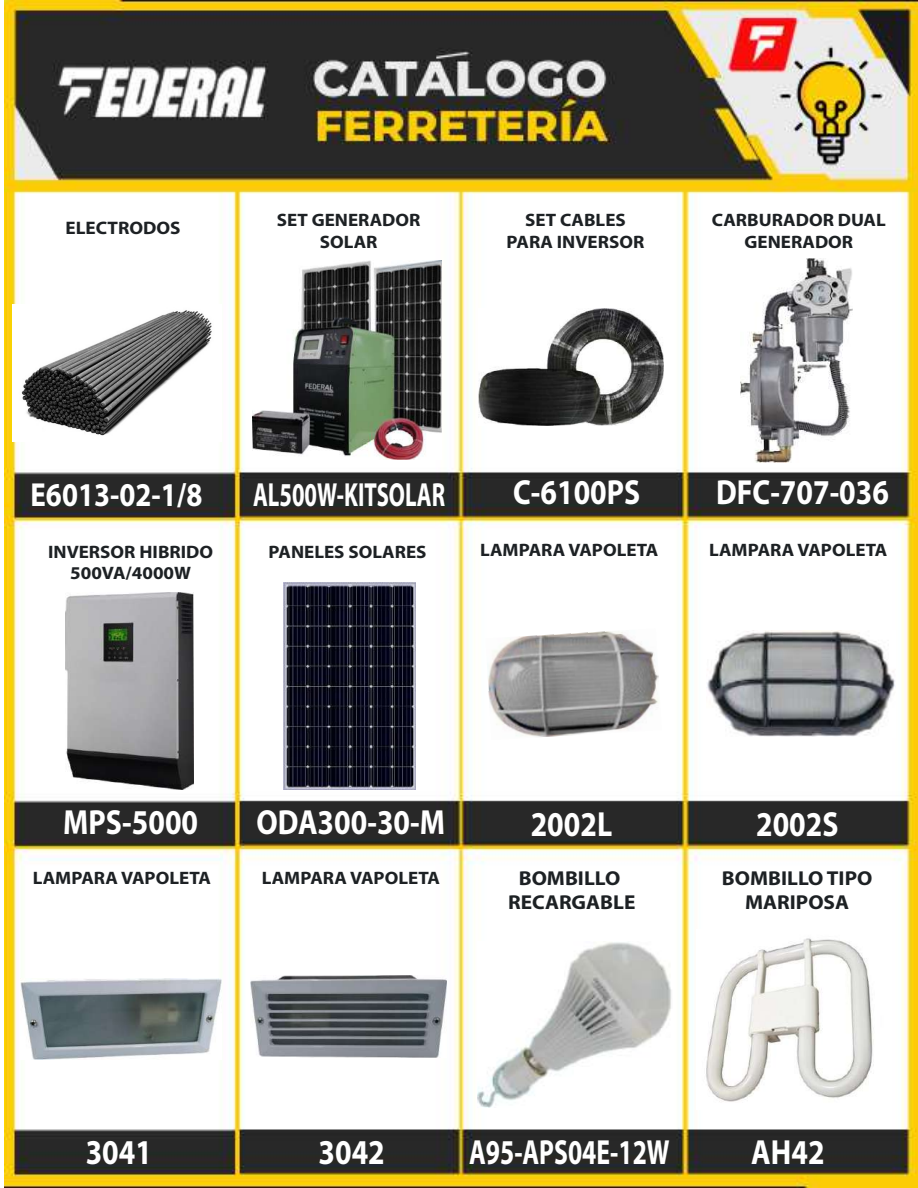
<style>
.page{position:relative;width:918px;height:1188px;background:#fff}
.page>*{position:absolute;margin:0;border:0;box-sizing:border-box;transform-origin:0 0}
.t1{font:34.95px "Myriad Variable Concept";letter-spacing:.195em;color:#fff;scale:.85 1}
.t2{font:34.95px "Myriad Variable Concept";letter-spacing:.195em;color:#fff;scale:.73 1}
.t3{font:34.95px "Myriad Variable Concept";letter-spacing:.215em;color:#fff;scale:.85 1}
.t4{font:33.6px "Myriad Variable Concept";letter-spacing:.2em;color:#fff;scale:.68 1}
.t5{font:33.45px "Myriad Variable Concept";letter-spacing:.195em;color:#fff;scale:.86 1}
.t6{font:20.25px/24.2px "Myriad Variable Concept";letter-spacing:.22em;color:#1d2124;text-align:center;scale:1.06 1}
.t7{font:18.15px "Myriad Variable Concept";letter-spacing:.22em;color:#1d2124;scale:1.06 1}
.t8{font:18px/21.6px "Myriad Variable Concept";letter-spacing:.22em;color:#1d2124;text-align:center;scale:1.06 1}
.t9{font:18px/21.6px "Myriad Variable Concept";letter-spacing:.195em;color:#1d2124;text-align:center;scale:1.06 1}
</style>
<div class="page">
<img style="left:4px;top:0;width:914px;height:1188px">
<img style="left:65px;top:593px;width:128px;height:196px">
<img style="left:284px;top:583px;width:131px;height:206px">
<img style="left:485px;top:628px;width:177px;height:112px">
<img style="left:706px;top:631px;width:189px;height:107px">
<img style="left:477px;top:941px;width:195px;height:166px">
<img style="left:696px;top:930px;width:195px;height:180px">
<img style="left:20px;top:979px;width:202px;height:80px">
<img style="left:251px;top:976px;width:196px;height:82px">
<img style="left:253px;top:261px;width:189px;height:199px">
<img style="left:479px;top:308px;width:185px;height:118px">
<img style="left:740px;top:258px;width:112px;height:204px">
<img style="left:13px;top:305px;width:208px;height:137px">
<p class="t7" style="left:66px;top:218px;width:107px">ELECTRODOS</p>
<p class="t8" style="left:277px;top:210px;width:133px">SET GENERADOR<br>SOLAR</p>
<p class="t8" style="left:507px;top:210px;width:128px">SET CABLES<br>PARA INVERSOR</p>
<p class="t8" style="left:712px;top:210px;width:162px">CARBURADOR DUAL<br>GENERADOR</p>
<h3 class="t5" style="left:31px;top:475px;width:195px">E6013-02-1/8</h3>
<h2 class="t4" style="left:253px;top:475px;width:277px">AL500W-KITSOLAR</h2>
<h1 class="t1" style="left:513px;top:471px;width:144px">C-6100PS</h1>
<h1 class="t1" style="left:716px;top:471px;width:198px">DFC-707-036</h1>
<p class="t9" style="left:48px;top:541px;width:152px">INVERSOR HIBRIDO<br>500VA/4000W</p>
<p class="t8" style="left:269px;top:541px;width:147px">PANELES SOLARES</p>
<p class="t8" style="left:480px;top:539px;width:165px">LAMPARA VAPOLETA</p>
<p class="t8" style="left:709px;top:539px;width:165px">LAMPARA VAPOLETA</p>
<h1 class="t1" style="left:63px;top:802px;width:153px">MPS-5000</h1>
<h1 class="t3" style="left:256px;top:802px;width:214px">ODA300-30-M</h1>
<h1 class="t1" style="left:531px;top:804px;width:91px">2002L</h1>
<h1 class="t1" style="left:756px;top:804px;width:91px">2002S</h1>
<p class="t8" style="left:33px;top:867px;width:165px">LAMPARA VAPOLETA</p>
<p class="t8" style="left:262px;top:867px;width:165px">LAMPARA VAPOLETA</p>
<p class="t6" style="left:508px;top:866px;width:118px">BOMBILLO<br>RECARGABLE</p>
<p class="t6" style="left:722px;top:866px;width:138px">BOMBILLO TIPO<br>MARIPOSA</p>
<h1 class="t1" style="left:86px;top:1132px;width:73px">3041</h1>
<h1 class="t1" style="left:319px;top:1132px;width:73px">3042</h1>
<h1 class="t2" style="left:469px;top:1132px;width:268px">A95-APS04E-12W</h1>
<h1 class="t1" style="left:751px;top:1132px;width:81px">AH42</h1>
</div>
